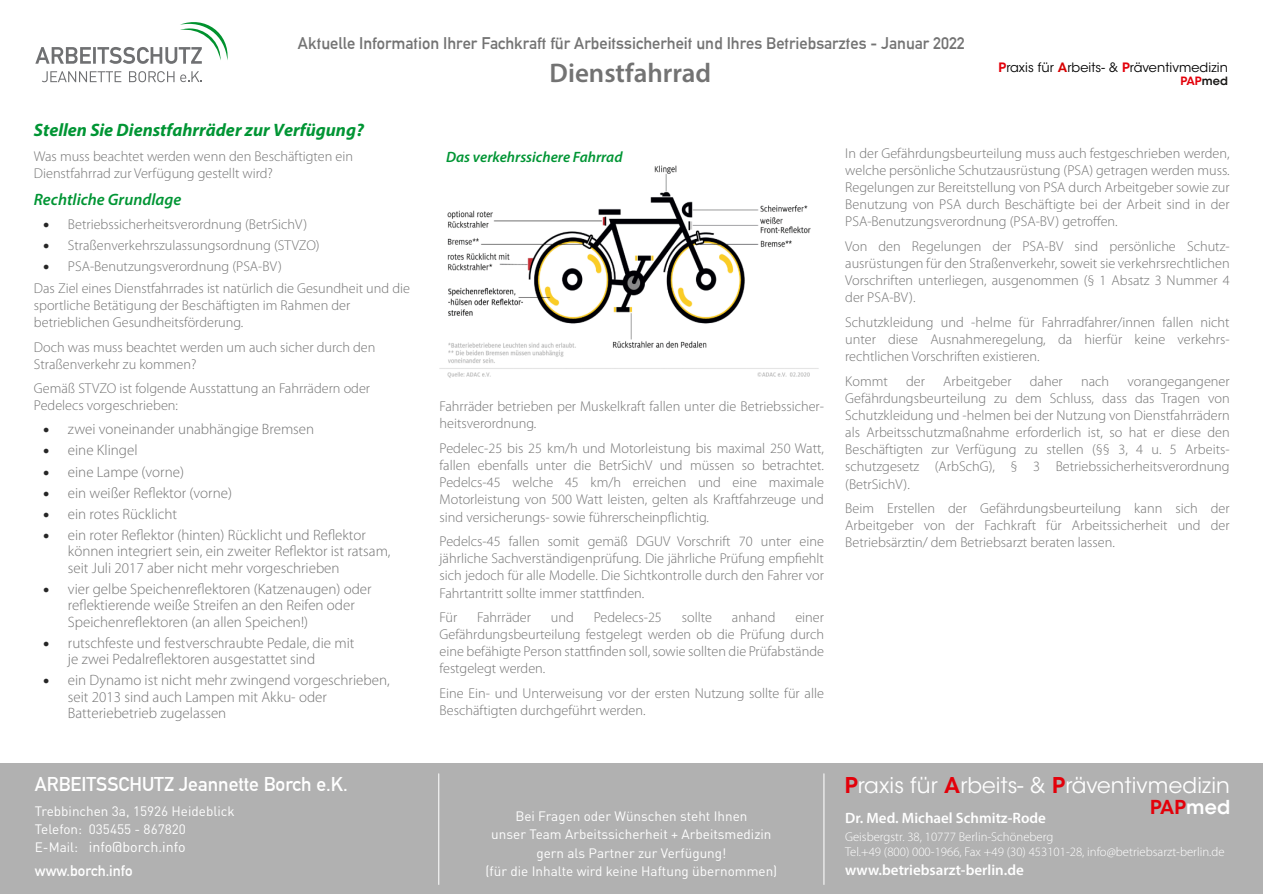
<style>
.page{position:relative;width:1263px;height:894px;background:#fff}
.page>*{position:absolute;margin:0;border:0;box-sizing:border-box;transform-origin:0 0}
.t1{font:600 27px "Myriad Pro";color:#737373}
.t2{font:21.6px "ITC Avant Garde Std";letter-spacing:.005em;color:#fff}
.t3{font:700 19.5px "DIN Alternate";color:#fff}
.t4{font:600 19.05px "ITC Avant Garde Std";letter-spacing:.005em;color:#e3000a}
.t5{font:italic 700 18px "Myriad Pro";color:#009534}
.t6{font:16.5px "Alte DIN1451 Mittelschrift";color:#737373}
.t7{font:italic 600 16.5px "Myriad Pro";color:#009534}
.t8{font:300 15px/16.5px "Myriad Pro";color:#737373}
.t9{font:600 15px "Myriad Pro";color:#fff}
.t10{font:italic 600 15px "Myriad Pro";color:#009534}
.t11{font:700 15px "DIN Alternate";color:#fff}
.t12{font:300 14.25px/17.1px "Myriad Pro";color:#737373;text-align:justify}
.t13{font:14.25px "DIN Pro";color:#fff}
.t14{font:13.5px/18px "DIN Pro";color:#fff}
.t15{font:12.9px "ITC Avant Garde Std";letter-spacing:.005em;color:#000}
.t16{font:300 12.75px/15px "Myriad Pro";color:#fff}
.t17{font:600 11.4px "ITC Avant Garde Std";letter-spacing:.005em;color:#e3000a}
.s1{font-weight:600;color:#e3000a}
.s2{font-weight:600;color:#d70000}
.s3{color:#181715}
.s4{font-family:"Lucida Grande";font-weight:400;font-size:13.5px;color:#262626}
.s5{font-size:13.5px}
.s6{color:#fff}
</style>
<div class="page">
<div style="left:0;top:762px;width:1263px;height:131px;background:#b1b1b1"></div>
<svg style="left:35px;top:22px;width:193px;height:42px"></svg>
<svg style="left:42px;top:71px;width:160px;height:11px"></svg>
<hr style="left:823px;top:773px;width:1px;height:111px;background:#fff">
<hr style="left:438px;top:773px;width:1px;height:111px;background:#fff">
<img style="left:439px;top:165px;width:380px;height:213px">
<div style="left:442px;top:145px;width:137px;height:23px;background:#fff"></div>
<p class="t6" style="left:298px;top:34px;width:668px">Aktuelle Information Ihrer Fachkraft für Arbeitssicherheit und Ihres Betriebsarztes - Januar 2022</p>
<h1 class="t1" style="left:550px;top:62px;width:163px">Dienstfahrrad</h1>
<p class="t15" style="left:998px;top:63px;width:231px"><span class="s1">P</span>raxis für <span class="s2">A</span>rbeits- &amp; <span class="s1">P</span>räventivmedizin</p>
<p class="t17" style="left:1180px;top:76px;width:49px">PAP<span class="s3">med</span></p>
<p class="t5" style="left:34px;top:122px;width:332px">Stellen Sie Dienstfahrräder zur Verfügung?</p>
<p class="t12" style="left:34px;top:148px;width:321px">Was muss beachtet werden wenn den Beschäftigten ein<br>Dienstfahrrad zur Verfügung gestellt wird?</p>
<p class="t7" style="left:34px;top:192px;width:149px">Rechtliche Grundlage</p>
<p class="t12" style="left:42px;top:217px;width:266px"><span class="s4">•</span> Betriebssicherheitsverordnung (BetrSichV)</p>
<p class="t12" style="left:42px;top:238px;width:279px"><span class="s4">•</span> Straßenverkehrszulassungsordnung (STVZO)</p>
<p class="t12" style="left:34px;top:257px;width:378px;line-height:21.6px;text-indent:9px"><span class="s4">•</span> PSA-Benutzungsverordnung (PSA-BV)<br>Das Ziel eines Dienstfahrrades ist natürlich die Gesundheit und die</p>
<p class="t12" style="left:34px;top:297px;width:318px">sportliche Betätigung der Beschäftigten im Rahmen der betrieblichen Gesundheitsförderung.</p>
<p class="t12" style="left:34px;top:339px;width:343px">Doch was muss beachtet werden um auch sicher durch den<br>Straßenverkehr zu kommen?</p>
<p class="t12" style="left:34px;top:381px;width:338px">Gemäß STVZO ist folgende Ausstattung an Fahrrädern oder<br>Pedelecs vorgeschrieben:</p>
<p class="t8" style="left:42px;top:422px;width:273px"><span class="s4">•</span> zwei voneinander unabhängige Bremsen</p>
<p class="t8" style="left:42px;top:443px;width:97px"><span class="s4">•</span> eine Klingel</p>
<p class="t8" style="left:42px;top:464px;width:143px"><span class="s4">•</span> eine Lampe (vorne)</p>
<p class="t8" style="left:42px;top:485px;width:191px"><span class="s4">•</span> ein weißer Reflektor (vorne)</p>
<p class="t8" style="left:42px;top:506px;width:136px"><span class="s4">•</span> ein rotes Rücklicht</p>
<p class="t8" style="left:68px;top:527px;width:324px;text-indent:-26px"><span class="s4">•</span> ein roter Reflektor (hinten) Rücklicht und Reflektor können integriert sein, ein zweiter Reflektor ist ratsam, seit Juli 2017 aber nicht mehr vorgeschrieben</p>
<p class="t8" style="left:68px;top:581px;width:305px;text-indent:-26px"><span class="s4">•</span> vier gelbe Speichenreflektoren (Katzenaugen) oder reflektierende weiße Streifen an den Reifen oder<br>Speichenreflektoren (an allen Speichen!)</p>
<p class="t8" style="left:68px;top:635px;width:288px;text-indent:-26px"><span class="s4">•</span> rutschfeste und festverschraubte Pedale, die mit je zwei Pedalreflektoren ausgestattet sind</p>
<p class="t8" style="left:68px;top:673px;width:323px;text-indent:-26px"><span class="s4">•</span> ein Dynamo ist nicht mehr zwingend vorgeschrieben, seit 2013 sind auch Lampen mit Akku- oder<br>Batteriebetrieb zugelassen</p>
<h3 class="t3" style="left:35px;top:776px;width:314px">ARBEITSSCHUTZ Jeannette Borch e.K.</h3>
<p class="t14" style="left:35px;top:802px;width:201px">Trebbinchen 3a, 15926 Heideblick<br>Telefon: 035455 - 867820</p>
<p class="t13" style="left:35px;top:840px;width:152px"><span class="s5">E-Mail:</span> info@borch.info</p>
<p class="t11" style="left:35px;top:863px;width:99px">www.borch.info</p>
<p class="t10" style="left:446px;top:150px;width:178px">Das verkehrssichere Fahrrad</p>
<p class="t12" style="left:440px;top:399px;width:386px">Fahrräder betrieben per Muskelkraft fallen unter die Betriebssicher&shy;heitsverordnung.</p>
<p class="t12" style="left:440px;top:441px;width:386px">Pedelec-25 bis 25 km/h und Motorleistung bis maximal 250 Watt, fallen ebenfalls unter die BetrSichV und müssen so betrachtet.<br>Pedelcs-45 welche 45 km/h erreichen und eine maximale Motorleistung von 500 Watt leisten, gelten als Kraftfahrzeuge und sind versicherungs- sowie führerscheinpflichtig.</p>
<p class="t12" style="left:440px;top:534px;width:386px">Pedelcs-45 fallen somit gemäß DGUV Vorschrift 70 unter eine jährliche Sachverständigenprüfung. Die jährliche Prüfung empfiehlt sich jedoch für alle Modelle. Die Sichtkontrolle durch den Fahrer vor Fahrtantritt sollte immer stattfinden.</p>
<p class="t12" style="left:440px;top:609px;width:19px">Für</p>
<p class="t12" style="left:477px;top:609px;width:55px">Fahrräder</p>
<p class="t12" style="left:551px;top:609px;width:24px">und</p>
<p class="t12" style="left:594px;top:609px;width:70px">Pedelecs-25</p>
<p class="t12" style="left:682px;top:609px;width:32px">sollte</p>
<p class="t12" style="left:732px;top:609px;width:45px">anhand</p>
<p class="t12" style="left:440px;top:609px;width:386px;text-indent:356px">einer Gefährdungsbeurteilung festgelegt werden ob die Prüfung durch eine befähigte Person stattfinden soll, sowie sollten die Prüfabstände festgelegt werden.</p>
<p class="t12" style="left:440px;top:685px;width:386px">Eine Ein- und Unterweisung vor der ersten Nutzung sollte für alle<br>Beschäftigten durchgeführt werden.</p>
<p class="t12" style="left:845px;top:146px;width:386px">In der Gefährdungsbeurteilung muss auch festgeschrieben werden, welche persönliche Schutzausrüstung (PSA) getragen werden muss.<br>Regelungen zur Bereitstellung von PSA durch Arbeitgeber sowie zur Benutzung von PSA durch Beschäftigte bei der Arbeit sind in der PSA-Benutzungsverordnung (PSA-BV) getroffen.</p>
<p class="t12" style="left:845px;top:239px;width:386px">Von den Regelungen der PSA-BV sind persönliche Schutz&shy;ausrüstungen für den Straßenverkehr, soweit sie verkehrsrechtlichen Vorschriften unterliegen, ausgenommen (§ 1 Absatz 3 Nummer 4 der PSA-BV).</p>
<p class="t12" style="left:845px;top:315px;width:386px">Schutzkleidung und -helme für Fahrradfahrer/innen fallen nicht unter diese Ausnahmeregelung, da hierfür keine verkehrs&shy;rechtlichen Vorschriften existieren.</p>
<p class="t12" style="left:845px;top:373px;width:44px">Kommt</p>
<p class="t12" style="left:906px;top:373px;width:20px">der</p>
<p class="t12" style="left:943px;top:373px;width:70px">Arbeitgeber</p>
<p class="t12" style="left:1030px;top:373px;width:34px">daher</p>
<p class="t12" style="left:1081px;top:373px;width:30px">nach</p>
<p class="t12" style="left:845px;top:373px;width:386px;text-indent:282px">vorangegangener Gefährdungsbeurteilung zu dem Schluss, dass das Tragen von Schutzkleidung und -helmen bei der Nutzung von Dienstfahrrädern als Arbeitsschutzmaßnahme erforderlich ist, so hat er diese den Beschäftigten zur Verfügung zu stellen (§§ 3, 4 u. 5 Arbeits&shy;schutzgesetz (ArbSchG), § 3 Betriebssicherheitsverordnung (BetrSichV).</p>
<p class="t12" style="left:845px;top:501px;width:386px">Beim Erstellen der Gefährdungsbeurteilung kann sich der Arbeitgeber von der Fachkraft für Arbeitssicherheit und der Betriebsärztin/ dem Betriebsarzt beraten lassen.</p>
<h2 class="t2" style="left:845px;top:777px;width:387px"><span class="s1">P</span>raxis für <span class="s1">A</span>rbeits- &amp; <span class="s1">P</span>räventivmedizin</h2>
<h3 class="t4" style="left:1150px;top:799px;width:82px">PAP<span class="s6">med</span></h3>
<p class="t14" style="left:485px;top:808px;width:293px;text-align:center">Bei Fragen oder Wünschen steht Ihnen<br>unser Team Arbeitssicherheit + Arbeitsmedizin gern als Partner zur Verfügung!<br>(für die Inhalte wird keine Haftung übernommen)</p>
<p class="t9" style="left:845px;top:811px;width:202px">Dr. Med. Michael Schmitz-Rode</p>
<p class="t16" style="left:845px;top:829px;width:381px">Geisbergstr. 38, 10777 Berlin-Schöneberg<br>Tel.+49 (800) 000-1966, Fax +49 (30) 453101-28, info@betriebsarzt-berlin.de</p>
<p class="t9" style="left:845px;top:863px;width:180px">www.betriebsarzt-berlin.de</p>
</div>
